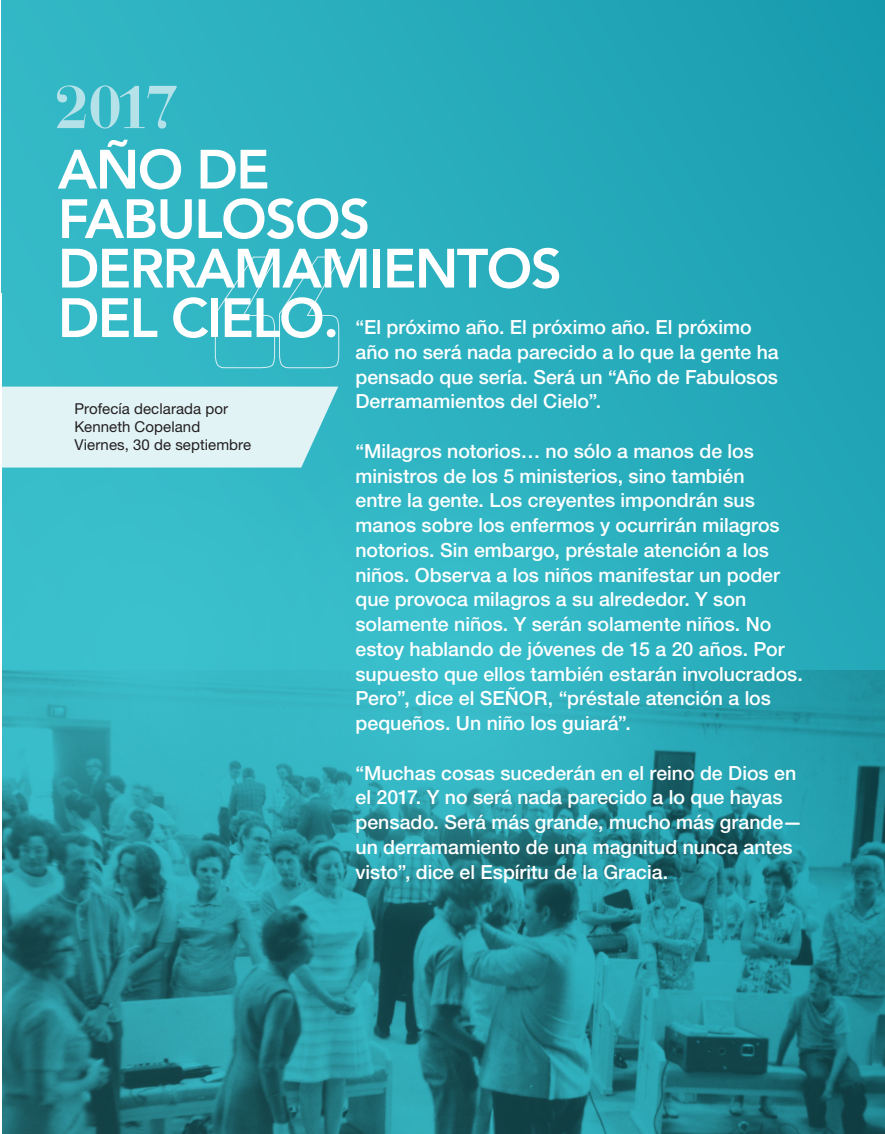
<style>
.page{position:relative;width:885px;height:1134px;background:#fff}
.page>*{position:absolute;margin:0;border:0;box-sizing:border-box;transform-origin:0 0}
.t1{font:700 60px "Bauer Bodoni Std";color:#b5e1e9}
.t2{font:800 54.75px/49.5px "Avenir";letter-spacing:-.03em;color:#fff}
.t3{font:500 19.5px/24.8px "Helvetica Neue LT Std";color:#fff}
.t4{font:15px/18px "Helvetica Neue LT Std";letter-spacing:.005em;color:#231f20}
</style>
<div class="page">
<div style="left:1px;top:0;width:883px;height:1134px;background:linear-gradient(to right,#36bac8,#1ea2b4)"></div>
<img style="left:1px;top:671px;width:883px;height:463px">
<svg style="left:196px;top:428px;width:498px;height:498px;fill:#31b4c3"></svg>
<svg style="left:1px;top:398px;width:393px;height:498px;fill:#37b9c7"></svg>
<svg style="left:214px;top:256px;width:127px;height:112px"></svg>
<svg style="left:1px;top:387px;width:337px;height:81px"></svg>
<h1 class="t1" style="left:55px;top:71px;width:125px">2017</h1>
<h2 class="t2" style="left:58px;top:145px;width:505px">AÑO DE<br>FABULOSOS<br>DERRAMAMIENTOS<br>DEL CIELO.</h2>
<p class="t3" style="left:355px;top:315px;width:424px">“El próximo año. El próximo año. El próximo año no será nada parecido a lo que la gente ha pensado que sería. Será un “Año de Fabulosos Derramamientos del Cielo”.</p>
<p class="t3" style="left:355px;top:438px;width:448px">“Milagros notorios… no sólo a manos de los ministros de los 5 ministerios, sino también<br>entre la gente. Los creyentes impondrán sus manos sobre los enfermos y ocurrirán milagros notorios. Sin embargo, préstale atención a los niños. Observa a los niños manifestar un poder que provoca milagros a su alrededor. Y son solamente niños. Y serán solamente niños. No estoy hablando de jóvenes de 15 a 20 años. Por supuesto que ellos también estarán involucrados.<br>Pero”, dice el SEÑOR, “préstale atención a los pequeños. Un niño los guiará”.</p>
<p class="t3" style="left:355px;top:760px;width:448px">“Muchas cosas sucederán en el reino de Dios en el 2017. Y no será nada parecido a lo que hayas pensado. Será más grande, mucho más grande— un derramamiento de una magnitud nunca antes visto”, dice el Espíritu de la Gracia.</p>
<p class="t4" style="left:74px;top:400px;width:178px">Profecía declarada por<br>Kenneth Copeland<br>Viernes, 30 de septiembre</p>
</div>
